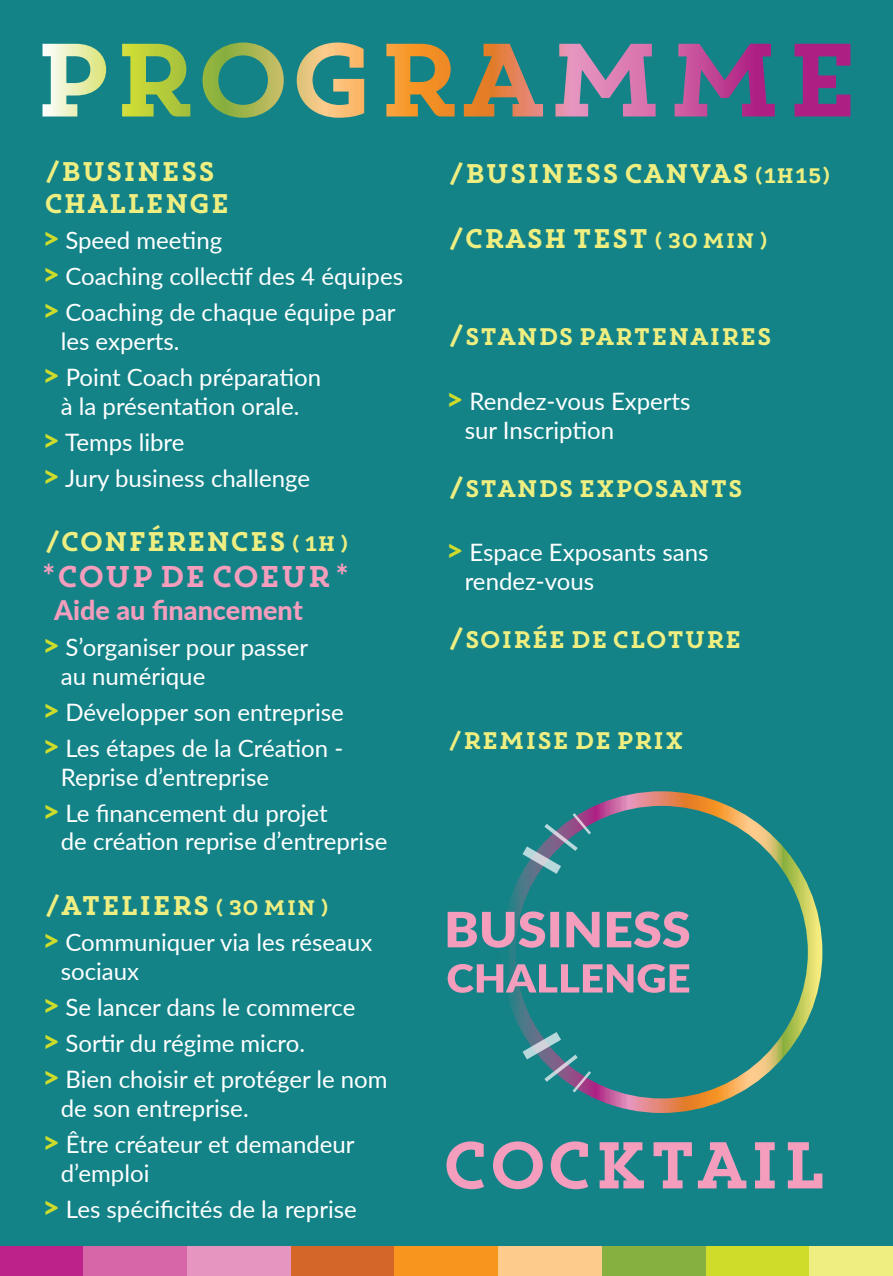
<style>
.page{position:relative;width:893px;height:1276px;background:#fff}
.page>*{position:absolute;margin:0;border:0;box-sizing:border-box;transform-origin:0 0}
.t1{font:30px "Core Magic";letter-spacing:-.15em;color:#f49dbc}
.t2{font:27px "Core Magic";letter-spacing:-.15em;color:#efee80}
.t3{font:800 27px "Lato";color:#f49dbc}
.t4{font:24px "Lato";color:#fff}
.t5{font:24px "Core Magic";letter-spacing:-.15em;color:#efee80}
.s1{font-weight:800;font-size:30px;color:#cfdc2a}
.s2{font-size:21px}
.s3{font-family:"Lato";font-weight:800}
.s4{font-size:27px}
</style>
<div class="page">
<div style="left:0;top:0;width:893px;height:1248px;background:#138388"></div>
<div style="left:0;top:1246px;width:83px;height:30px;background:#bd228b"></div>
<div style="left:291px;top:1246px;width:104px;height:30px;background:#d46627"></div>
<div style="left:602px;top:1246px;width:104px;height:30px;background:#86b03f"></div>
<div style="left:83px;top:1246px;width:104px;height:30px;background:#d766a6"></div>
<div style="left:395px;top:1246px;width:103px;height:30px;background:#f7951d"></div>
<div style="left:706px;top:1246px;width:103px;height:30px;background:#cfdc2a"></div>
<div style="left:187px;top:1246px;width:104px;height:30px;background:#e695c0"></div>
<div style="left:498px;top:1246px;width:104px;height:30px;background:#fdcb8c"></div>
<div style="left:809px;top:1246px;width:84px;height:30px;background:#efee80"></div>
<svg style="left:43px;top:43px;width:807px;height:75px"></svg>
<div style="left:501px;top:791px;width:321px;height:322px;border:15px solid #fff;border-radius:50%"></div>
<svg style="left:522px;top:1032px;width:69px;height:60px"></svg>
<svg style="left:522px;top:813px;width:69px;height:61px"></svg>
<svg style="left:448px;top:911px;width:241px;height:36px"></svg>
<svg style="left:448px;top:964px;width:241px;height:29px"></svg>
<svg style="left:446px;top:1141px;width:376px;height:48px"></svg>
<p class="t2" style="left:42px;top:153px;width:176px">/BUSINESS</p>
<p class="t2" style="left:42px;top:185px;width:191px">CHALLENGE</p>
<p class="t4" style="left:42px;top:223px;width:181px"><span class="s1">&gt;</span> Speed meeting</p>
<p class="t4" style="left:42px;top:259px;width:362px"><span class="s1">&gt;</span> Coaching collectif des 4 équipes</p>
<p class="t4" style="left:42px;top:295px;width:355px"><span class="s1">&gt;</span> Coaching de chaque équipe par</p>
<p class="t4" style="left:61px;top:324px;width:120px">les experts.</p>
<p class="t4" style="left:42px;top:360px;width:280px"><span class="s1">&gt;</span> Point Coach préparation</p>
<p class="t4" style="left:61px;top:389px;width:240px">à la présentation orale.</p>
<p class="t4" style="left:42px;top:425px;width:144px"><span class="s1">&gt;</span> Temps libre</p>
<p class="t4" style="left:42px;top:461px;width:269px"><span class="s1">&gt;</span> Jury business challenge</p>
<p class="t2" style="left:42px;top:524px;width:310px">/CONFÉRENCES <span class="s2">( 1H )</span></p>
<p class="t1" style="left:42px;top:556px;width:308px"><span class="s3">*</span>COUP DE COEUR <span class="s3">*</span></p>
<p class="t3" style="left:54px;top:590px;width:250px">Aide au financement</p>
<p class="t4" style="left:42px;top:630px;width:267px"><span class="s1">&gt;</span> S’organiser pour passer</p>
<p class="t4" style="left:61px;top:659px;width:146px">au numérique</p>
<p class="t4" style="left:42px;top:695px;width:303px"><span class="s1">&gt;</span> Développer son entreprise</p>
<p class="t4" style="left:42px;top:731px;width:303px"><span class="s1">&gt;</span> Les étapes de la Création -</p>
<p class="t4" style="left:61px;top:759px;width:210px">Reprise d’entreprise</p>
<p class="t4" style="left:42px;top:795px;width:287px"><span class="s1">&gt;</span> Le financement du projet</p>
<p class="t4" style="left:61px;top:824px;width:328px">de création reprise d’entreprise</p>
<p class="t2" style="left:42px;top:887px;width:290px">/ATELIERS <span class="s2">( 30 MIN )</span></p>
<p class="t4" style="left:42px;top:925px;width:332px"><span class="s1">&gt;</span> Communiquer via les réseaux</p>
<p class="t4" style="left:61px;top:954px;width:80px">sociaux</p>
<p class="t4" style="left:42px;top:990px;width:315px"><span class="s1">&gt;</span> Se lancer dans le commerce</p>
<p class="t4" style="left:42px;top:1026px;width:264px"><span class="s1">&gt;</span> Sortir du régime micro.</p>
<p class="t4" style="left:42px;top:1062px;width:347px"><span class="s1">&gt;</span> Bien choisir et protéger le nom</p>
<p class="t4" style="left:61px;top:1091px;width:189px">de son entreprise.</p>
<p class="t4" style="left:42px;top:1127px;width:314px"><span class="s1">&gt;</span> Être créateur et demandeur</p>
<p class="t4" style="left:61px;top:1155px;width:90px">d’emploi</p>
<p class="t4" style="left:42px;top:1191px;width:316px"><span class="s1">&gt;</span> Les spécificités de la reprise</p>
<p class="t2" style="left:446px;top:156px;width:388px">/BUSINESS CANVAS <span class="s2">(1H15)</span></p>
<p class="t2" style="left:446px;top:220px;width:325px">/CRASH TEST <span class="s2">( 30 MIN )</span></p>
<p class="t5" style="left:446px;top:321px;width:329px"><span class="s4">/</span>STANDS PARTENAIRES</p>
<p class="t4" style="left:446px;top:384px;width:246px"><span class="s1">&gt;</span> Rendez-vous Experts</p>
<p class="t4" style="left:465px;top:413px;width:151px">sur Inscription</p>
<p class="t5" style="left:446px;top:472px;width:300px"><span class="s4">/</span>STANDS EXPOSANTS</p>
<p class="t4" style="left:446px;top:535px;width:264px"><span class="s1">&gt;</span> Espace Exposants sans</p>
<p class="t4" style="left:465px;top:564px;width:131px">rendez-vous</p>
<p class="t5" style="left:446px;top:623px;width:299px"><span class="s4">/</span>SOIRÉE DE CLOTURE</p>
<p class="t5" style="left:446px;top:724px;width:241px">/REMISE DE PRIX</p>
</div>
